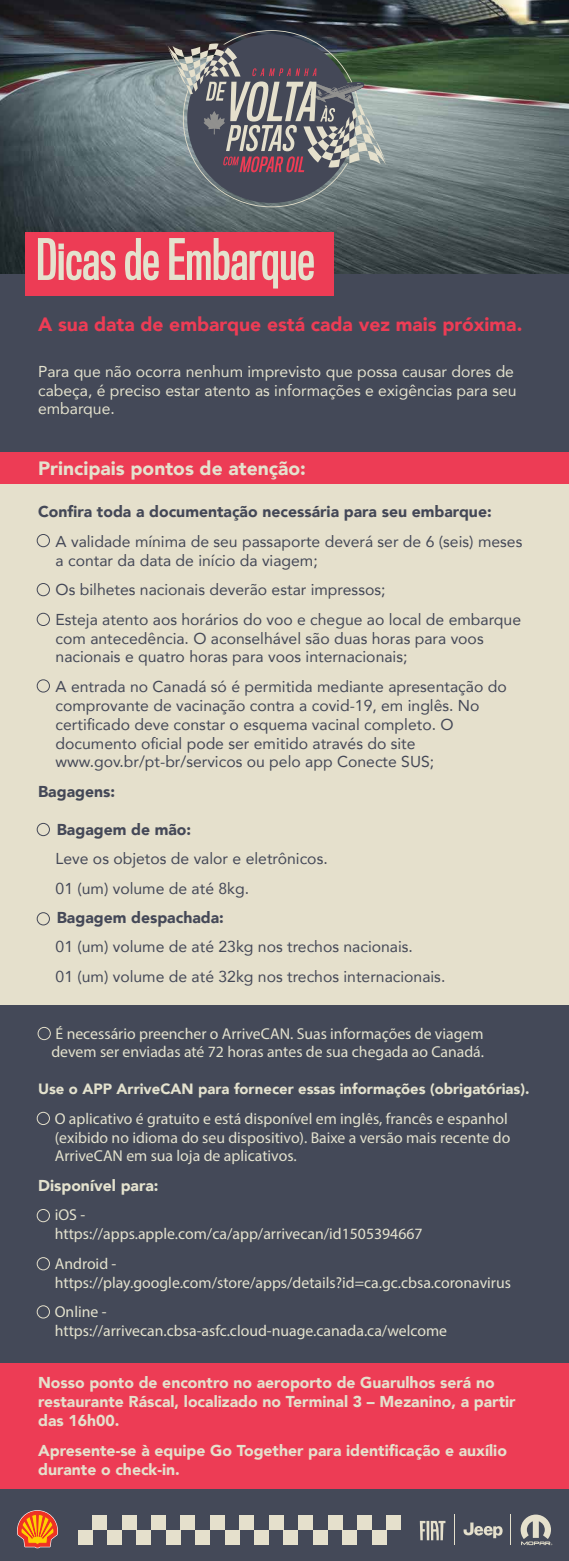
<style>
.page{position:relative;width:569px;height:1561px;background:#fff}
.page>*{position:absolute;margin:0;border:0;box-sizing:border-box;transform-origin:0 0}
.t1{font:52.5px "Titling Gothic FB Comp Standard";color:#e4e2ce}
.t2{font:900 19.25px "Avenir";color:#ed3c55}
.t3{font:900 19.25px "Avenir";color:#e4e2ce}
.t4{font:15.75px/18.9px "Avenir";color:#444857}
.t5{font:15.75px/18.9px "Myriad Pro";color:#e4e2ce}
.t6{font:900 15.75px/18.9px "Avenir";color:#e5e0cc}
.t7{font:15.75px/18.9px "Avenir";color:#e4e2ce}
.t8{font:900 15.75px "Avenir";color:#444857}
.t9{font:900 15.75px "Avenir";color:#e4e2ce}
.t10{font:900 14.88px "Avenir";color:#e4e2ce}
</style>
<div class="page">
<div style="left:0;top:231px;width:569px;height:1329px;background:#444958"></div>
<img style="left:0;top:0;width:569px;height:273px">
<svg style="left:165px;top:30px;width:224px;height:177px;background:#6d6f73"></svg>
<div style="left:78px;top:1529px;width:14px;height:15px;background:#e5e0cc"></div>
<div style="left:107px;top:1529px;width:15px;height:15px;background:#e5e0cc"></div>
<div style="left:136px;top:1529px;width:15px;height:15px;background:#e5e0cc"></div>
<div style="left:166px;top:1529px;width:15px;height:15px;background:#e5e0cc"></div>
<div style="left:195px;top:1529px;width:15px;height:15px;background:#e5e0cc"></div>
<div style="left:225px;top:1529px;width:14px;height:15px;background:#e5e0cc"></div>
<div style="left:254px;top:1529px;width:15px;height:15px;background:#e5e0cc"></div>
<div style="left:283px;top:1529px;width:15px;height:15px;background:#e5e0cc"></div>
<div style="left:313px;top:1529px;width:15px;height:15px;background:#e5e0cc"></div>
<div style="left:342px;top:1529px;width:15px;height:15px;background:#e5e0cc"></div>
<div style="left:372px;top:1529px;width:14px;height:15px;background:#e5e0cc"></div>
<div style="left:92px;top:1514px;width:15px;height:15px;background:#e5e0cc"></div>
<div style="left:122px;top:1514px;width:14px;height:15px;background:#e5e0cc"></div>
<div style="left:151px;top:1514px;width:15px;height:15px;background:#e5e0cc"></div>
<div style="left:181px;top:1514px;width:14px;height:15px;background:#e5e0cc"></div>
<div style="left:210px;top:1514px;width:15px;height:15px;background:#e5e0cc"></div>
<div style="left:239px;top:1514px;width:15px;height:15px;background:#e5e0cc"></div>
<div style="left:269px;top:1514px;width:14px;height:15px;background:#e5e0cc"></div>
<div style="left:298px;top:1514px;width:15px;height:15px;background:#e5e0cc"></div>
<div style="left:328px;top:1514px;width:14px;height:15px;background:#e5e0cc"></div>
<div style="left:357px;top:1514px;width:15px;height:15px;background:#e5e0cc"></div>
<div style="left:386px;top:1514px;width:15px;height:15px;background:#e5e0cc"></div>
<svg style="left:520px;top:1514px;width:32px;height:30px"></svg>
<hr style="left:510px;top:1514px;width:1px;height:30px;background:#e5e0cc">
<svg style="left:463px;top:1522px;width:39px;height:15px"></svg>
<hr style="left:454px;top:1514px;width:1px;height:30px;background:#e5e0cc">
<svg style="left:420px;top:1520px;width:25px;height:19px"></svg>
<svg style="left:17px;top:1510px;width:41px;height:38px"></svg>
<div style="left:25px;top:233px;width:308px;height:63px;background:#ed3c55"></div>
<div style="left:0;top:472px;width:569px;height:532px;background:#e5e0cc"></div>
<div style="left:0;top:452px;width:569px;height:31px;background:#ed3c55"></div>
<div style="left:0;top:1362px;width:569px;height:126px;background:#ed3c55"></div>
<div style="left:37px;top:534px;width:13px;height:13px;border:1px solid #444857;border-radius:50%"></div>
<div style="left:37px;top:583px;width:13px;height:13px;border:1px solid #444857;border-radius:50%"></div>
<div style="left:37px;top:612px;width:13px;height:14px;border:1px solid #444857;border-radius:50%"></div>
<div style="left:37px;top:679px;width:13px;height:13px;border:1px solid #444857;border-radius:50%"></div>
<div style="left:37px;top:822px;width:13px;height:14px;border:1px solid #444857;border-radius:50%"></div>
<div style="left:37px;top:912px;width:13px;height:13px;border:1px solid #444857;border-radius:50%"></div>
<div style="left:38px;top:1026px;width:13px;height:14px;border:1px solid #e5e0cc;border-radius:50%"></div>
<div style="left:37px;top:1111px;width:13px;height:13px;border:1px solid #e5e0cc;border-radius:50%"></div>
<div style="left:37px;top:1208px;width:13px;height:13px;border:1px solid #e5e0cc;border-radius:50%"></div>
<div style="left:37px;top:1256px;width:13px;height:14px;border:1px solid #e5e0cc;border-radius:50%"></div>
<div style="left:37px;top:1305px;width:13px;height:13px;border:1px solid #e5e0cc;border-radius:50%"></div>
<h1 class="t1" style="left:36px;top:229px;width:280px">Dicas de Embarque</h1>
<p class="t2" style="left:38px;top:308px;width:486px">A sua data de embarque está cada vez mais próxima.</p>
<p class="t7" style="left:38px;top:361px;width:480px">Para que não ocorra nenhum imprevisto que possa causar dores de cabeça, é preciso estar atento as informações e exigências para seu embarque.</p>
<p class="t3" style="left:38px;top:452px;width:269px">Principais pontos de atenção:</p>
<p class="t8" style="left:38px;top:498px;width:455px">Confira toda a documentação necessária para seu embarque:</p>
<p class="t4" style="left:56px;top:531px;width:468px">A validade mínima de seu passaporte deverá ser de 6 (seis) meses a contar da data de início da viagem;</p>
<p class="t4" style="left:56px;top:574px;width:467px;line-height:29.4px">Os bilhetes nacionais deverão estar impressos;<br>Esteja atento aos horários do voo e chegue ao local de embarque</p>
<p class="t4" style="left:56px;top:628px;width:429px">com antecedência. O aconselhável são duas horas para voos nacionais e quatro horas para voos internacionais;</p>
<p class="t4" style="left:56px;top:676px;width:452px">A entrada no Canadá só é permitida mediante apresentação do comprovante de vacinação contra a covid-19, em inglês. No certificado deve constar o esquema vacinal completo. O documento oficial pode ser emitido através do site www.gov.br/pt-br/servicos ou pelo app Conecte SUS;</p>
<p class="t8" style="left:38px;top:777px;width:79px">Bagagens:</p>
<p class="t8" style="left:57px;top:815px;width:136px">Bagagem de mão:</p>
<p class="t4" style="left:56px;top:843px;width:274px;line-height:29.4px">Leve os objetos de valor e eletrônicos.<br>01 (um) volume de até 8kg.</p>
<p class="t8" style="left:57px;top:903px;width:169px">Bagagem despachada:</p>
<p class="t4" style="left:56px;top:931px;width:391px;line-height:29.4px">01 (um) volume de até 23kg nos trechos nacionais.<br>01 (um) volume de até 32kg nos trechos internacionais.</p>
<p class="t5" style="left:51px;top:1023px;width:434px">É necessário preencher o ArriveCAN. Suas informações de viagem devem ser enviadas até 72 horas antes de sua chegada ao Canadá.</p>
<p class="t10" style="left:38px;top:1076px;width:493px">Use o APP ArriveCAN para fornecer essas informações (obrigatórias).</p>
<p class="t5" style="left:55px;top:1108px;width:457px">O aplicativo é gratuito e está disponível em inglês, francês e espanhol (exibido no idioma do seu dispositivo). Baixe a versão mais recente do<br>ArriveCAN em sua loja de aplicativos.</p>
<p class="t9" style="left:38px;top:1171px;width:122px">Disponível para:</p>
<p class="t5" style="left:55px;top:1205px;width:369px">iOS - https://apps.apple.com/ca/app/arrivecan/id1505394667</p>
<p class="t5" style="left:55px;top:1253px;width:458px">Android - https://play.google.com/store/apps/details?id=ca.gc.cbsa.coronavirus</p>
<p class="t5" style="left:55px;top:1301px;width:394px">Online - https://arrivecan.cbsa-asfc.cloud-nuage.canada.ca/welcome</p>
<p class="t6" style="left:38px;top:1372px;width:479px">Nosso ponto de encontro no aeroporto de Guarulhos será no restaurante Ráscal, localizado no Terminal 3 – Mezanino, a partir das 16h00.</p>
<p class="t6" style="left:38px;top:1439px;width:470px">Apresente-se à equipe Go Together para identificação e auxílio durante o check-in.</p>
</div>
